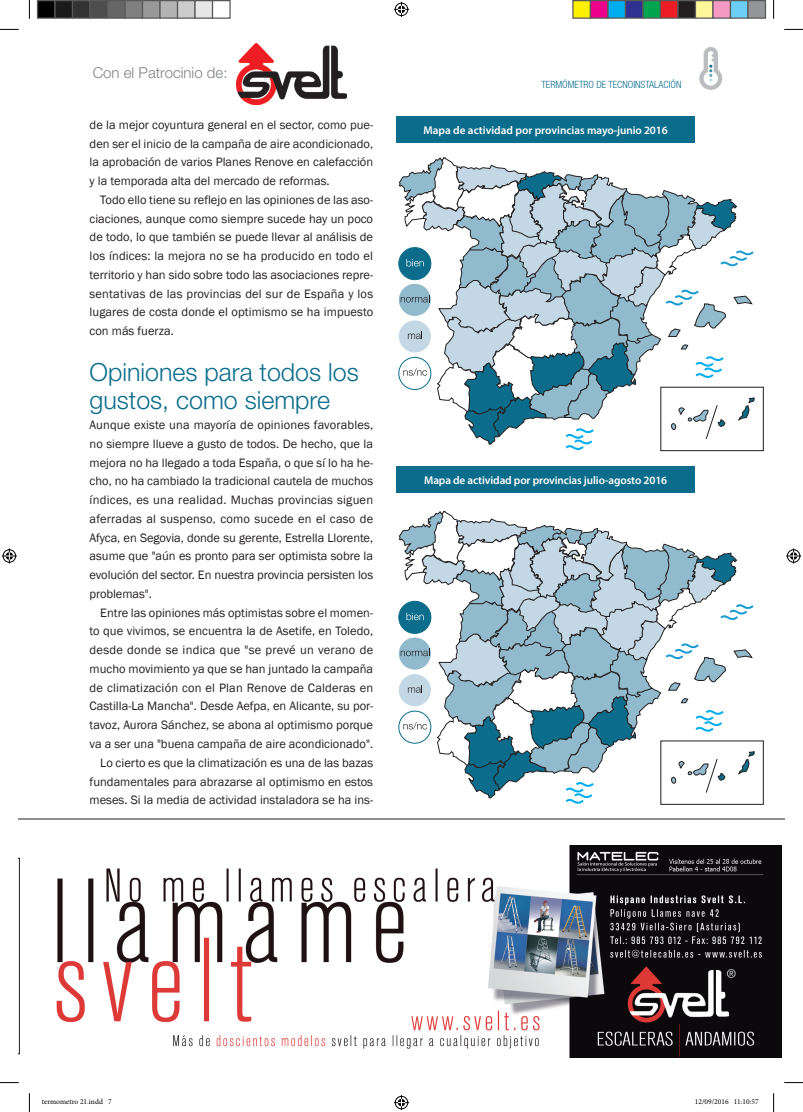
<style>
.page{position:relative;width:803px;height:1112px;background:#fff}
.page>*{position:absolute;margin:0;border:0;box-sizing:border-box;transform-origin:0 0}
.t1{font:300 25px/27.5px "Helvetica Neue LT Std";color:#0b6d8b}
.t2{font:300 15px "Helvetica Neue LT Std";color:#808285}
.t3{font:12.5px/18.8px "Franklin Gothic";color:#231f20;text-align:justify}
.t4{font:600 11.25px "Myriad Pro";letter-spacing:-.01em;color:#fff}
.t5{font:300 condensed 10px "Helvetica Neue LT Std";color:#0b6d8b}
.t6{font:7.5px "Minion Pro";color:#000}
</style>
<div class="page">
<svg style="left:699px;top:47px;width:23px;height:43px"></svg>
<svg style="left:398px;top:157px;width:358px;height:294px"></svg>
<svg style="left:398px;top:510px;width:358px;height:294px"></svg>
<div style="left:396px;top:116px;width:299px;height:27px;background:#0b6d8b"></div>
<div style="left:396px;top:466px;width:299px;height:27px;background:#0b6d8b"></div>
<hr style="left:19px;top:818px;width:765px;height:1px;background:#231f20">
<img style="left:236px;top:44px;width:111px;height:60px">
<svg style="left:19px;top:857px;width:1px;height:196px"></svg>
<img style="left:56px;top:845px;width:725px;height:212px">
<svg style="left:0;top:29px;width:19px;height:1px"></svg>
<svg style="left:784px;top:29px;width:19px;height:1px"></svg>
<svg style="left:0;top:1082px;width:19px;height:1px"></svg>
<svg style="left:784px;top:1082px;width:19px;height:1px"></svg>
<svg style="left:29px;top:0;width:1px;height:19px"></svg>
<svg style="left:29px;top:1093px;width:1px;height:18px"></svg>
<svg style="left:773px;top:0;width:1px;height:19px"></svg>
<svg style="left:773px;top:1093px;width:1px;height:18px"></svg>
<svg style="left:394px;top:2px;width:15px;height:15px"></svg>
<svg style="left:394px;top:1095px;width:15px;height:14px"></svg>
<svg style="left:2px;top:548px;width:15px;height:15px"></svg>
<svg style="left:786px;top:548px;width:15px;height:15px"></svg>
<div style="left:38px;top:1px;width:17px;height:17px;background:#000"></div>
<div style="left:37px;top:0;width:19px;height:19px;border:1px solid #595959"></div>
<div style="left:55px;top:1px;width:18px;height:17px;background:#1a1a1a"></div>
<div style="left:54px;top:0;width:19px;height:19px;border:1px solid #595959"></div>
<div style="left:73px;top:1px;width:17px;height:17px;background:#333"></div>
<div style="left:72px;top:0;width:19px;height:19px;border:1px solid #595959"></div>
<div style="left:90px;top:1px;width:18px;height:17px;background:#4d4d4d"></div>
<div style="left:89px;top:0;width:19px;height:19px;border:1px solid #595959"></div>
<div style="left:108px;top:1px;width:17px;height:17px;background:#666"></div>
<div style="left:107px;top:0;width:19px;height:19px;border:1px solid #595959"></div>
<div style="left:125px;top:1px;width:18px;height:17px;background:#808080"></div>
<div style="left:124px;top:0;width:19px;height:19px;border:1px solid #595959"></div>
<div style="left:143px;top:1px;width:17px;height:17px;background:#999"></div>
<div style="left:142px;top:0;width:19px;height:19px;border:1px solid #595959"></div>
<div style="left:160px;top:1px;width:18px;height:17px;background:#b3b3b3"></div>
<div style="left:159px;top:0;width:19px;height:19px;border:1px solid #595959"></div>
<div style="left:178px;top:1px;width:17px;height:17px;background:#ccc"></div>
<div style="left:177px;top:0;width:19px;height:19px;border:1px solid #595959"></div>
<div style="left:195px;top:1px;width:18px;height:17px;background:#e6e6e6"></div>
<div style="left:194px;top:0;width:19px;height:19px;border:1px solid #595959"></div>
<div style="left:212px;top:0;width:19px;height:19px;border:1px solid #595959"></div>
<div style="left:573px;top:1px;width:17px;height:17px;background:#fff101"></div>
<div style="left:572px;top:0;width:19px;height:19px;border:1px solid #595959"></div>
<div style="left:590px;top:1px;width:18px;height:17px;background:#ed028c"></div>
<div style="left:590px;top:0;width:18px;height:19px;border:1px solid #595959"></div>
<div style="left:608px;top:1px;width:17px;height:17px;background:#00aeef"></div>
<div style="left:607px;top:0;width:19px;height:19px;border:1px solid #595959"></div>
<div style="left:625px;top:1px;width:18px;height:17px;background:#2e3092"></div>
<div style="left:625px;top:0;width:18px;height:19px;border:1px solid #595959"></div>
<div style="left:643px;top:1px;width:17px;height:17px;background:#00a54f"></div>
<div style="left:642px;top:0;width:19px;height:19px;border:1px solid #595959"></div>
<div style="left:660px;top:1px;width:18px;height:17px;background:#ee1d23"></div>
<div style="left:660px;top:0;width:18px;height:19px;border:1px solid #595959"></div>
<div style="left:678px;top:1px;width:17px;height:17px;background:#231f20"></div>
<div style="left:677px;top:0;width:19px;height:19px;border:1px solid #595959"></div>
<div style="left:695px;top:1px;width:18px;height:17px;background:#fff79a"></div>
<div style="left:695px;top:0;width:18px;height:19px;border:1px solid #595959"></div>
<div style="left:713px;top:1px;width:17px;height:17px;background:#f499c2"></div>
<div style="left:712px;top:0;width:19px;height:19px;border:1px solid #595959"></div>
<div style="left:730px;top:1px;width:18px;height:17px;background:#6bcff6"></div>
<div style="left:730px;top:0;width:18px;height:19px;border:1px solid #595959"></div>
<div style="left:748px;top:1px;width:17px;height:17px;background:#939598"></div>
<div style="left:747px;top:0;width:19px;height:19px;border:1px solid #595959"></div>
<p class="t2" style="left:93px;top:63px;width:136px">Con el Patrocinio de:</p>
<p class="t3" style="left:90px;top:115px;width:285px">de la mejor coyuntura general en el sector, como pue&shy;den ser el inicio de la campaña de aire acondicionado, la aprobación de varios Planes Renove en calefacción y la temporada alta del mercado de reformas.</p>
<p class="t3" style="left:90px;top:190px;width:285px;text-indent:11px">Todo ello tiene su reflejo en las opiniones de las aso&shy;ciaciones, aunque como siempre sucede hay un poco de todo, lo que también se puede llevar al análisis de los índices: la mejora no se ha producido en todo el territorio y han sido sobre todo las asociaciones repre&shy;sentativas de las provincias del sur de España y los lugares de costa donde el optimismo se ha impuesto con más fuerza.</p>
<h1 class="t1" style="left:90px;top:358px;width:271px">Opiniones para todos los gustos, como siempre</h1>
<p class="t3" style="left:90px;top:415px;width:285px">Aunque existe una mayoría de opiniones favorables, no siempre llueve a gusto de todos. De hecho, que la mejora no ha llegado a toda España, o que sí lo ha he&shy;cho, no ha cambiado la tradicional cautela de muchos índices, es una realidad. Muchas provincias siguen aferradas al suspenso, como sucede en el caso de Afyca, en Segovia, donde su gerente, Estrella Llorente, asume que "aún es pronto para ser optimista sobre la evolución del sector. En nuestra provincia persisten los problemas".</p>
<p class="t3" style="left:90px;top:603px;width:285px;text-align:right">Entre las opiniones más optimistas sobre el momen&shy;to que vivimos, se encuentra la de Asetife, en Toledo, desde donde se indica que "se prevé un verano de mucho movimiento ya que se han juntado la campaña de climatización con el Plan Renove de Calderas en Castilla-La Mancha". Desde Aefpa, en Alicante, su por&shy;tavoz, Aurora Sánchez, se abona al optimismo porque va a ser una "buena campaña de aire acondicionado".<br>Lo cierto es que la climatización es una de las bazas fundamentales para abrazarse al optimismo en estos meses. Si la media de actividad instaladora se ha ins-</p>
<p class="t5" style="left:541px;top:79px;width:141px">TERMÓMETRO DE TECNOINSTALACIÓN</p>
<p class="t4" style="left:424px;top:123px;width:246px">Mapa de actividad por provincias mayo-junio 2016</p>
<p class="t4" style="left:424px;top:473px;width:245px">Mapa de actividad por provincias julio-agosto 2016</p>
<p class="t6" style="left:42px;top:1096px;width:71px">termometro 21.indd 7</p>
<p class="t6" style="left:695px;top:1096px;width:65px">12/09/2016 11:10:57</p>
</div>
